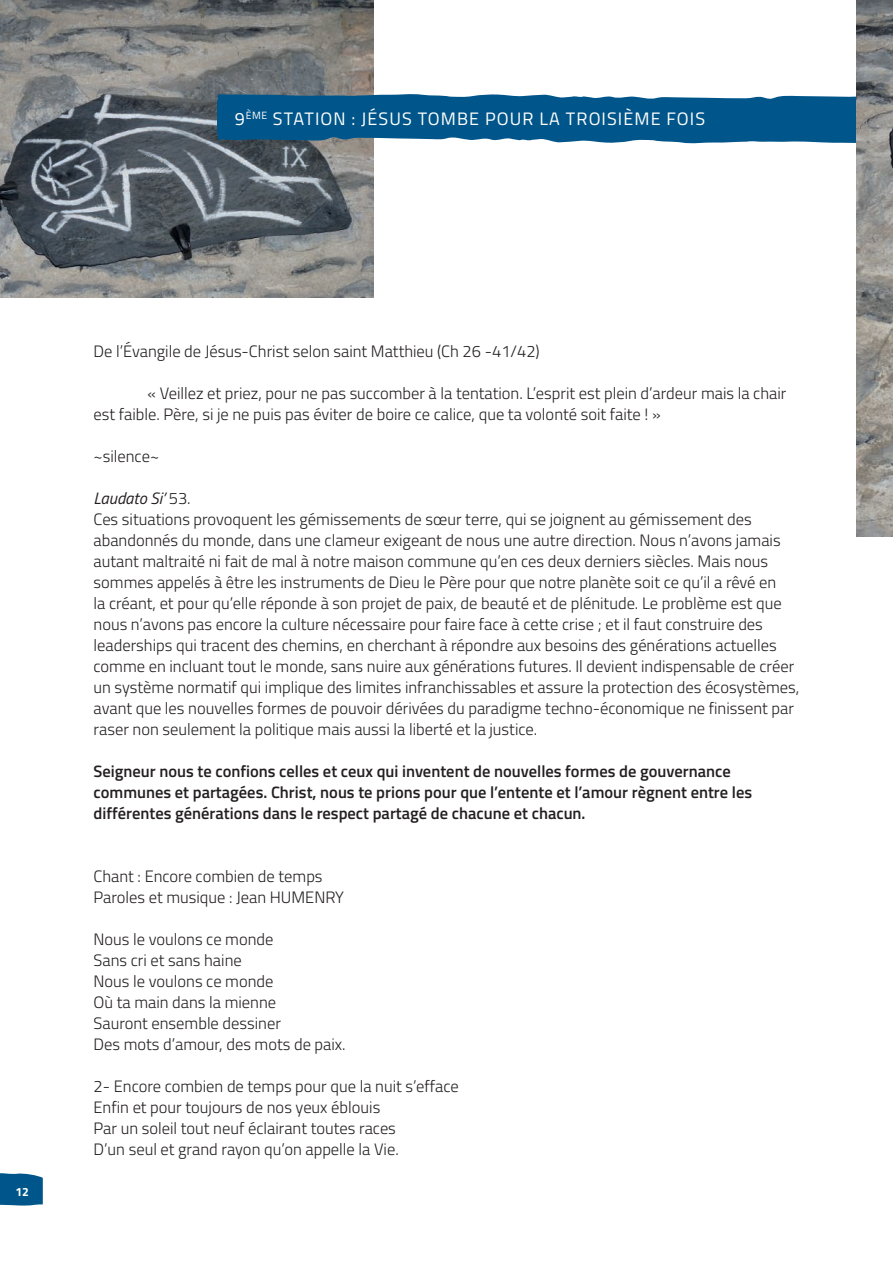
<style>
.page{position:relative;width:893px;height:1263px;background:#fff}
.page>*{position:absolute;margin:0;border:0;box-sizing:border-box;transform-origin:0 0}
.t1{font:18px "Titillium Web";letter-spacing:.06em;color:#fff}
.t2{font:300 16.5px/21px "Titillium Web";color:#231f20}
.t3{font:600 16.5px/21px "Titillium Web";color:#231f20}
.t4{font:700 12px "Titillium Web";color:#fff}
.s1{font-weight:400;font-style:italic}
</style>
<div class="page">
<img style="left:0;top:0;width:374px;height:297px">
<svg style="left:218px;top:93px;width:638px;height:51px"></svg>
<div style="left:218px;top:100px;width:675px;height:34px;background:#00568a"></div>
<img style="left:856px;top:0;width:37px;height:537px">
<svg style="left:0;top:1173px;width:43px;height:33px"></svg>
<p class="t1" style="left:235px;top:108px;width:472px">9<sup>ÈME</sup> STATION : JÉSUS TOMBE POUR LA TROISIÈME FOIS</p>
<p class="t4" style="left:16px;top:1187px;width:15px">12</p>
<p class="t2" style="left:94px;top:341px;width:448px">De l’Évangile de Jésus-Christ selon saint Matthieu (Ch 26 -41/42)</p>
<p class="t2" style="left:94px;top:383px;width:694px;text-indent:54px">« Veillez et priez, pour ne pas succomber à la tentation. L’esprit est plein d’ardeur mais la chair est faible. Père, si je ne puis pas éviter de boire ce calice, que ta volonté soit faite ! »</p>
<p class="t2" style="left:94px;top:446px;width:67px">~silence~</p>
<p class="t2" style="left:94px;top:488px;width:707px"><span class="s1">Laudato Si’</span> 53.<br>Ces situations provoquent les gémissements de sœur terre, qui se joignent au gémissement des abandonnés du monde, dans une clameur exigeant de nous une autre direction. Nous n’avons jamais autant maltraité ni fait de mal à notre maison commune qu’en ces deux derniers siècles. Mais nous sommes appelés à être les instruments de Dieu le Père pour que notre planète soit ce qu’il a rêvé en<br>la créant, et pour qu’elle réponde à son projet de paix, de beauté et de plénitude. Le problème est que nous n’avons pas encore la culture nécessaire pour faire face à cette crise ; et il faut construire des leaderships qui tracent des chemins, en cherchant à répondre aux besoins des générations actuelles comme en incluant tout le monde, sans nuire aux générations futures. Il devient indispensable de créer un système normatif qui implique des limites infranchissables et assure la protection des écosystèmes, avant que les nouvelles formes de pouvoir dérivées du paradigme techno-économique ne finissent par raser non seulement la politique mais aussi la liberté et la justice.</p>
<p class="t3" style="left:94px;top:762px;width:660px">Seigneur nous te confions celles et ceux qui inventent de nouvelles formes de gouvernance communes et partagées. Christ, nous te prions pour que l’entente et l’amour règnent entre les différentes générations dans le respect partagé de chacune et chacun.</p>
<p class="t2" style="left:94px;top:866px;width:252px">Chant : Encore combien de temps<br>Paroles et musique : Jean HUMENRY</p>
<p class="t2" style="left:94px;top:929px;width:254px">Nous le voulons ce monde<br>Sans cri et sans haine<br>Nous le voulons ce monde<br>Où ta main dans la mienne<br>Sauront ensemble dessiner<br>Des mots d’amour, des mots de paix.</p>
<p class="t2" style="left:94px;top:1076px;width:367px">2- Encore combien de temps pour que la nuit s’efface Enfin et pour toujours de nos yeux éblouis<br>Par un soleil tout neuf éclairant toutes races<br>D’un seul et grand rayon qu’on appelle la Vie.</p>
</div>
